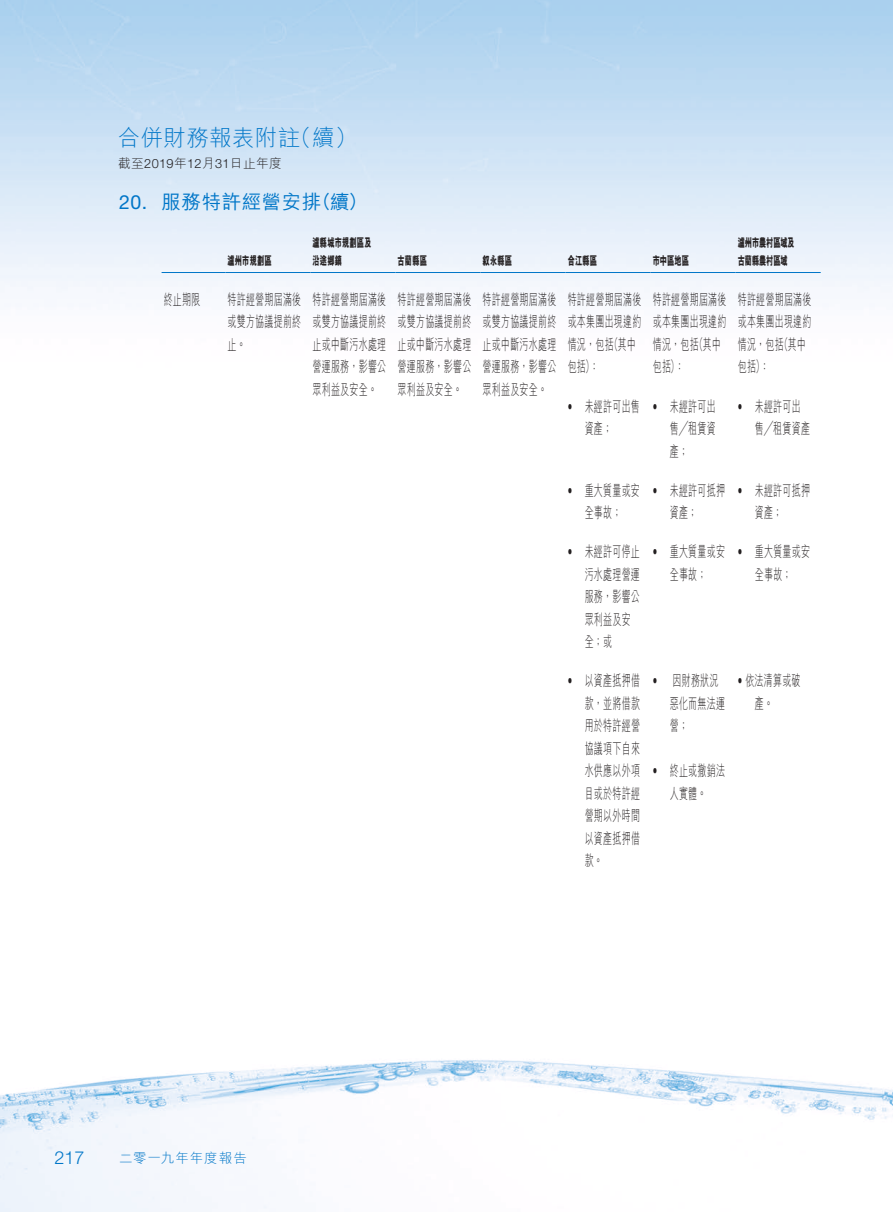
<style>
.page{position:relative;width:893px;height:1212px;background:#fff}
.page>*{position:absolute;margin:0;border:0;box-sizing:border-box;transform-origin:0 0}
.t1{font:300 22.5px "M Hei HK";letter-spacing:.015em;color:#0076c8}
.t2{font:500 19.5px "M Hei HK";letter-spacing:.03em;color:#0076c8}
.t3{font:19.5px "Helvetica Neue LT Std";color:#0076c8}
.t4{font:300 18px "Helvetica Neue LT Std";color:#0076c8}
.t5{font:300 15px/22.5px "M Hei HK";letter-spacing:.03em;color:#231f20;scale:.6 1}
.t6{font:300 15px "Helvetica Neue LT Std";color:#231f20;scale:.6 1}
.t7{font:300 13.5px "M Hei HK";letter-spacing:.065em;color:#0076c8}
.t8{font:300 12.75px "M Hei HK";letter-spacing:.03em;color:#231f20}
.t9{font:800 12px "M Hei HK";letter-spacing:.03em;color:#231f20;scale:.6 1}
.t10{font:800 12px/18px "M Hei HK";letter-spacing:-.01em;color:#231f20;scale:.6 1}
.s1{font-family:"Helvetica Neue LT Std"}
</style>
<div class="page">
<img style="left:0;top:0;width:893px;height:1212px">
<hr style="left:162px;top:272px;width:63px;height:1px;background:#0076c8">
<hr style="left:225px;top:272px;width:85px;height:1px;background:#0076c8">
<hr style="left:310px;top:272px;width:85px;height:1px;background:#0076c8">
<hr style="left:395px;top:272px;width:85px;height:1px;background:#0076c8">
<hr style="left:480px;top:272px;width:86px;height:1px;background:#0076c8">
<hr style="left:566px;top:272px;width:85px;height:1px;background:#0076c8">
<hr style="left:651px;top:272px;width:85px;height:1px;background:#0076c8">
<hr style="left:736px;top:272px;width:85px;height:1px;background:#0076c8">
<h1 class="t1" style="left:289px;top:126px;width:70px">（續(</h1>
<h1 class="t1" style="left:118px;top:126px;width:184px">合併財務報表附註</h1>
<p class="t8" style="left:118px;top:157px;width:166px">截至<span class="s1">2019</span>年<span class="s1">12</span>月<span class="s1">31</span>日止年度</p>
<h2 class="t3" style="left:119px;top:190px;width:30px">20.</h2>
<h2 class="t2" style="left:162px;top:187px;width:161px">服務特許經營安排</h2>
<h2 class="t2" style="left:312px;top:187px;width:57px">（續(</h2>
<p class="t9" style="left:227px;top:254px;width:75px">瀘州市規劃區</p>
<p class="t9" style="left:313px;top:236px;width:100px">瀘縣城市規劃區及</p>
<p class="t9" style="left:313px;top:254px;width:51px">沿途鄉鎮</p>
<p class="t9" style="left:398px;top:254px;width:51px">古藺縣區</p>
<p class="t9" style="left:483px;top:254px;width:51px">叙永縣區</p>
<p class="t9" style="left:568px;top:254px;width:51px">合江縣區</p>
<p class="t9" style="left:653px;top:254px;width:62px">市中區地區</p>
<p class="t10" style="left:738px;top:233px;width:96px">瀘州市農村區域及古藺縣農村區域</p>
<p class="t5" style="left:164px;top:288px;width:63px">終止期限</p>
<p class="t5" style="left:227px;top:288px;width:124px">特許經營期屆滿後</p>
<p class="t5" style="left:227px;top:310px;width:124px">或雙方協議提前終止。</p>
<p class="t5" style="left:313px;top:288px;width:124px;text-align:justify">特許經營期屆滿後或雙方協議提前終止或中斷污水處理營運服務，影響公眾利益及安全。</p>
<p class="t5" style="left:398px;top:288px;width:124px;text-align:justify">特許經營期屆滿後或雙方協議提前終止或中斷污水處理營運服務，影響公眾利益及安全。</p>
<p class="t5" style="left:483px;top:288px;width:124px;text-align:justify">特許經營期屆滿後或雙方協議提前終止或中斷污水處理營運服務，影響公眾利益及安全。</p>
<p class="t5" style="left:568px;top:288px;width:124px">特許經營期屆滿後</p>
<p class="t5" style="left:568px;top:310px;width:124px">或本集團出現違約</p>
<p class="t5" style="left:609px;top:333px;width:46px">（其中</p>
<p class="t5" style="left:568px;top:333px;width:78px">情況，包括包括：(</p>
<p class="t5" style="left:653px;top:288px;width:124px">特許經營期屆滿後</p>
<p class="t5" style="left:653px;top:310px;width:124px">或本集團出現違約</p>
<p class="t5" style="left:694px;top:333px;width:46px">（其中</p>
<p class="t5" style="left:653px;top:333px;width:78px">情況，包括包括：(</p>
<p class="t5" style="left:738px;top:288px;width:124px">特許經營期屆滿後</p>
<p class="t5" style="left:738px;top:310px;width:124px">或本集團出現違約</p>
<p class="t5" style="left:779px;top:333px;width:46px">（其中</p>
<p class="t5" style="left:738px;top:333px;width:78px">情況，包括包括：(</p>
<p class="t6" style="left:568px;top:397px;width:9px">•</p>
<p class="t5" style="left:585px;top:394px;width:94px">未經許可出售</p>
<p class="t6" style="left:653px;top:397px;width:9px">•</p>
<p class="t5" style="left:670px;top:394px;width:78px">未經許可出</p>
<p class="t6" style="left:738px;top:397px;width:9px">•</p>
<p class="t5" style="left:755px;top:394px;width:78px">未經許可出</p>
<p class="t5" style="left:585px;top:417px;width:47px">資產;</p>
<p class="t5" style="left:670px;top:417px;width:78px">售╱租賃資產;</p>
<p class="t5" style="left:755px;top:417px;width:94px">售╱租賃資產</p>
<p class="t6" style="left:568px;top:481px;width:9px">•</p>
<p class="t5" style="left:585px;top:479px;width:94px">重大質量或安</p>
<p class="t6" style="left:653px;top:481px;width:9px">•</p>
<p class="t5" style="left:670px;top:479px;width:94px">未經許可抵押</p>
<p class="t6" style="left:738px;top:481px;width:9px">•</p>
<p class="t5" style="left:755px;top:479px;width:94px">未經許可抵押</p>
<p class="t5" style="left:585px;top:501px;width:63px">全事故;</p>
<p class="t5" style="left:670px;top:501px;width:47px">資產;</p>
<p class="t5" style="left:755px;top:501px;width:47px">資產;</p>
<p class="t6" style="left:568px;top:543px;width:9px">•</p>
<p class="t5" style="left:585px;top:540px;width:94px">未經許可停止</p>
<p class="t6" style="left:653px;top:543px;width:9px">•</p>
<p class="t5" style="left:670px;top:540px;width:94px">重大質量或安</p>
<p class="t6" style="left:738px;top:543px;width:9px">•</p>
<p class="t5" style="left:755px;top:540px;width:94px">重大質量或安</p>
<p class="t5" style="left:585px;top:563px;width:94px">污水處理營運服務，影響公眾利益及安全；或</p>
<p class="t5" style="left:670px;top:563px;width:63px">全事故;</p>
<p class="t5" style="left:755px;top:563px;width:63px">全事故;</p>
<p class="t6" style="left:568px;top:672px;width:9px">•</p>
<p class="t5" style="left:585px;top:669px;width:94px">以資產抵押借</p>
<p class="t5" style="left:585px;top:692px;width:94px;text-align:justify">款，並將借款用於特許經營協議項下自來水供應以外項目或於特許經營期以外時間以資產抵押借款。</p>
<p class="t6" style="left:653px;top:672px;width:9px">•</p>
<p class="t6" style="left:653px;top:762px;width:9px">•</p>
<p class="t5" style="left:672px;top:669px;width:78px">因財務狀況</p>
<p class="t5" style="left:670px;top:692px;width:94px">惡化而無法運營;</p>
<p class="t5" style="left:670px;top:759px;width:94px">終止或撤銷法</p>
<p class="t5" style="left:670px;top:782px;width:63px">人實體。</p>
<p class="t5" style="left:755px;top:669px;width:78px;text-indent:-17px"><span class="s1">•</span> 依法清算或破產。</p>
<p class="t4" style="left:55px;top:1147px;width:32px">217</p>
<p class="t7" style="left:119px;top:1151px;width:129px">二零一九年年度報告</p>
</div>
